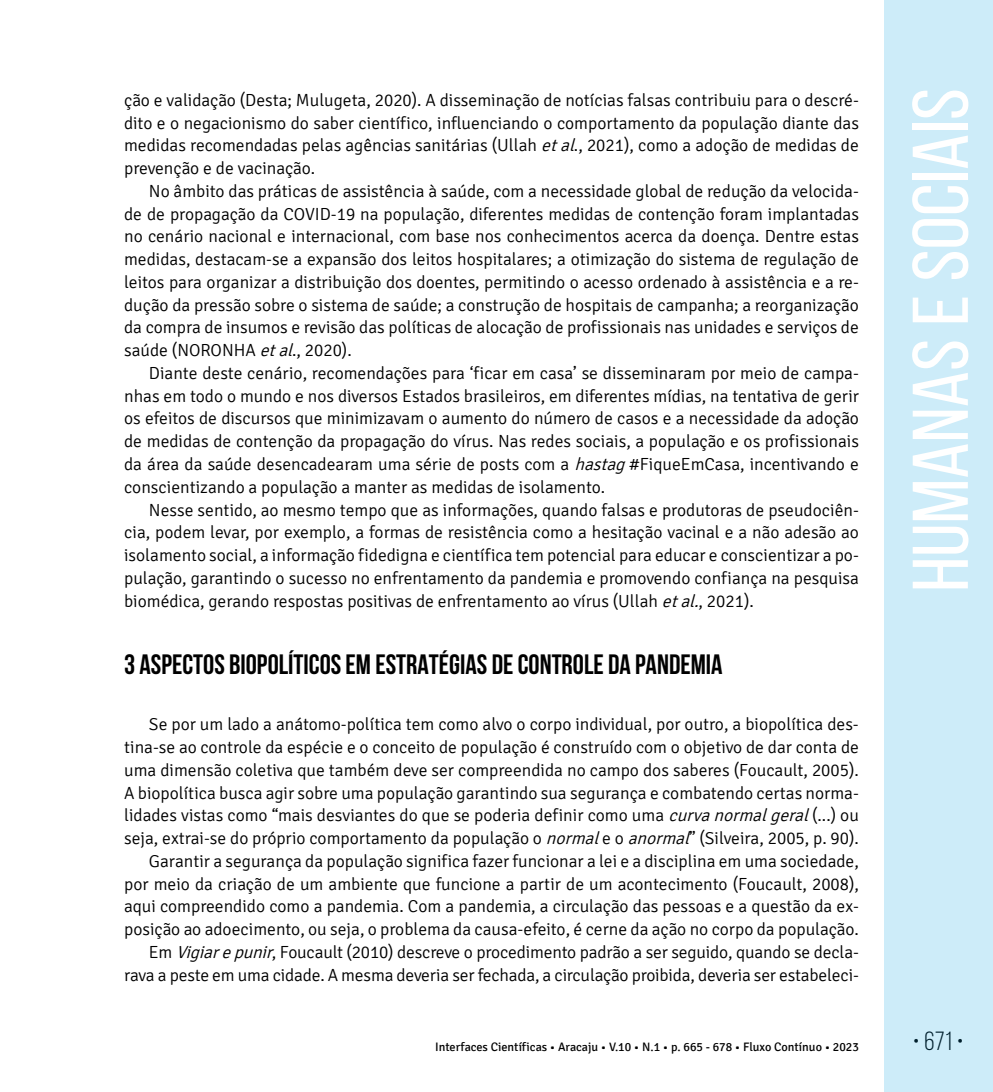
<style>
.page{position:relative;width:993px;height:1092px;background:#fff}
.page>*{position:absolute;margin:0;border:0;box-sizing:border-box;transform-origin:0 0}
.t1{font:78.75px "Bebas Neue";color:#fff;scale:1.09 1}
.t2{font:700 28px "Bebas Neue";color:#000}
.t3{font:26.25px "Bebas Neue";color:#000}
.t4{font:300 17.5px/22.8px "Signika";color:#000;text-align:justify}
.t5{font:12.25px "Signika";color:#000}
.s1{font-style:italic}
</style>
<div class="page">
<div style="left:883px;top:0;width:109px;height:1091px;background:#cdecf9"></div>
<p class="t4" style="left:124px;top:89px;width:736px">ção e validação (Desta; Mulugeta, 2020). A disseminação de notícias falsas contribuiu para o descré&shy;dito e o negacionismo do saber científico, influenciando o comportamento da população diante das medidas recomendadas pelas agências sanitárias (Ullah <span class="s1">etal</span>., 2021), como a adoção de medidas de prevenção e de vacinação.</p>
<p class="t4" style="left:124px;top:180px;width:736px;text-indent:25px">No âmbito das práticas de assistência à saúde, com a necessidade global de redução da velocida&shy;de de propagação da COVID-19 na população, diferentes medidas de contenção foram implantadas no cenário nacional e internacional, com base nos conhecimentos acerca da doença. Dentre estas medidas, destacam-se a expansão dos leitos hospitalares; a otimização do sistema de regulação de leitos para organizar a distribuição dos doentes, permitindo o acesso ordenado à assistência e a re&shy;dução da pressão sobre o sistema de saúde; a construção de hospitais de campanha; a reorganização da compra de insumos e revisão das políticas de alocação de profissionais nas unidades e serviços de saúde (NORONHA <span class="s1">etal</span>., 2020).</p>
<p class="t4" style="left:124px;top:362px;width:736px;text-indent:25px">Diante deste cenário, recomendações para ‘ficar em casa’ se disseminaram por meio de campa&shy;nhas em todo o mundo e nos diversos Estados brasileiros, em diferentes mídias, na tentativa de gerir os efeitos de discursos que minimizavam o aumento do número de casos e a necessidade da adoção de medidas de contenção da propagação do vírus. Nas redes sociais, a população e os profissionais da área da saúde desencadearam uma série de posts com a <span class="s1">hastag</span>#FiqueEmCasa, incentivando e conscientizando a população a manter as medidas de isolamento.</p>
<p class="t4" style="left:124px;top:498px;width:736px;text-indent:25px">Nesse sentido, ao mesmo tempo que as informações, quando falsas e produtoras de pseudociên&shy;cia, podem levar, por exemplo, a formas de resistência como a hesitação vacinal e a não adesão ao isolamento social, a informação fidedigna e científica tem potencial para educar e conscientizar a po&shy;pulação, garantindo o sucesso no enfrentamento da pandemia e promovendo confiança na pesquisa biomédica, gerando respostas positivas de enfrentamento ao vírus (Ullah <span class="s1">etal.</span>, 2021).</p>
<h2 class="t2" style="left:124px;top:648px;width:600px">3 ASPECTOS BIOPOLÍTICOS EM ESTRATÉGIAS DE CONTROLE DA PANDEMIA</h2>
<p class="t4" style="left:124px;top:713px;width:736px;text-align:right">Se por um lado a anátomo-política tem como alvo o corpo individual, por outro, a biopolítica des&shy;tina-se ao controle da espécie e o conceito de população é construído com o objetivo de dar conta de uma dimensão coletiva que também deve ser compreendida no campo dos saberes (Foucault, 2005).<br>A biopolítica busca agir sobre uma população garantindo sua segurança e combatendo certas norma&shy;lidades vistas como “mais desviantes do que se poderia definir como uma <span class="s1">curvanormalgeral</span>(...) ou seja, extrai-se do próprio comportamento da população o <span class="s1">normal</span>e o <span class="s1">anormal</span>” (Silveira, 2005, p. 90).<br>Garantir a segurança da população significa fazer funcionar a lei e a disciplina em uma sociedade, por meio da criação de um ambiente que funcione a partir de um acontecimento (Foucault, 2008), aqui compreendido como a pandemia. Com a pandemia, a circulação das pessoas e a questão da ex&shy;posição ao adoecimento, ou seja, o problema da causa-efeito, é cerne da ação no corpo da população.<br>Em <span class="s1">Vigiarepunir</span>, Foucault (2010) descreve o procedimento padrão a ser seguido, quando se decla&shy;rava a peste em uma cidade. A mesma deveria ser fechada, a circulação proibida, deveria ser estabeleci-</p>
<h1 class="t1" style="left:897px;top:591px;width:463px;rotate:-90deg">Humanas e Sociais</h1>
<p class="t5" style="left:435px;top:1040px;width:425px">Interfaces Científicas • Aracaju • V.10 • N.1 • p. 665 - 678 • Fluxo Contínuo • 2023</p>
<h3 class="t3" style="left:912px;top:1026px;width:52px">• 671 •</h3>
</div>
